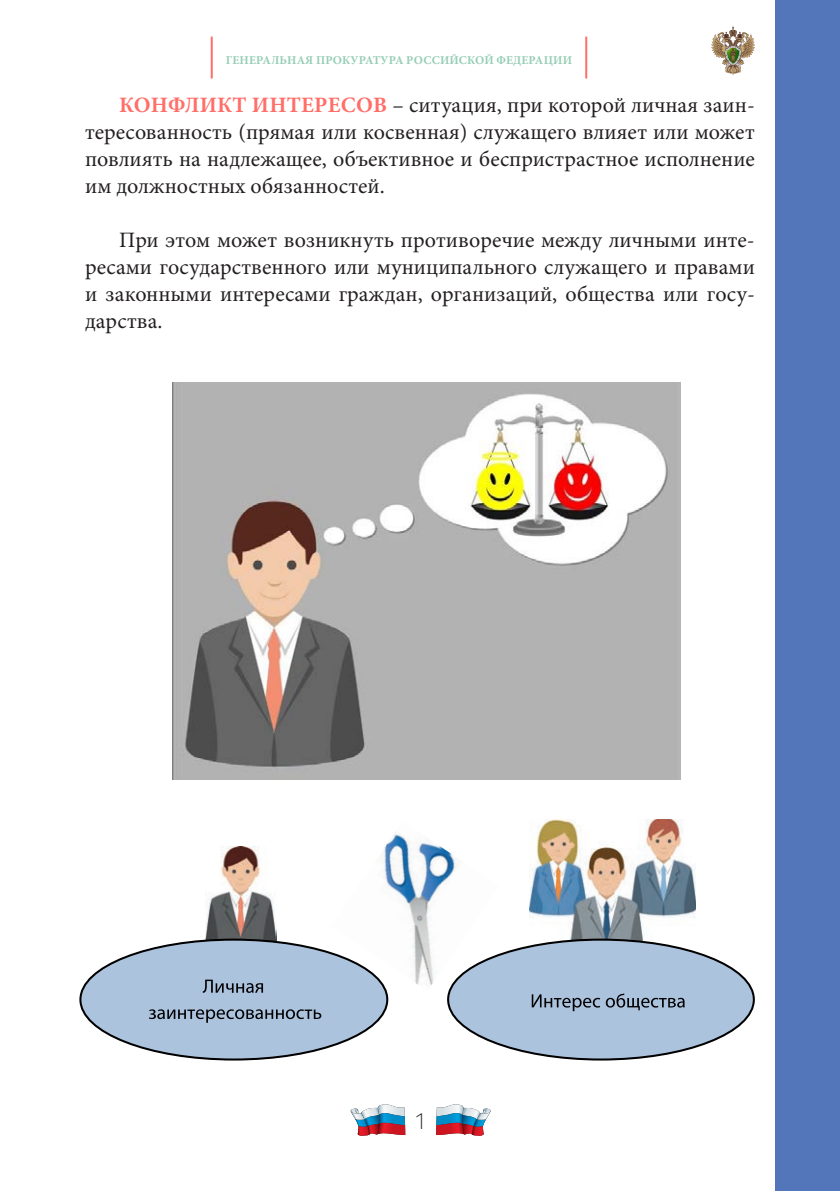
<style>
.page{position:relative;width:840px;height:1191px;background:#fff}
.page>*{position:absolute;margin:0;border:0;box-sizing:border-box;transform-origin:0 0}
.t1{font:100 24px "PF Bague Sans Pro";color:#231f20}
.t2{font:22px/27px "Minion Pro";color:#231f20;text-align:justify}
.t3{font:700 12px "Minion Pro";letter-spacing:.01em;color:#96ceb4}
.s1{font-weight:700;color:#ff6f69}
</style>
<div class="page">
<hr style="left:211px;top:37px;width:2px;height:42px;background:#ff6f69">
<hr style="left:585px;top:37px;width:2px;height:42px;background:#ff6f69">
<svg style="left:711px;top:27px;width:43px;height:47px"></svg>
<svg style="left:436px;top:1104px;width:55px;height:32px"></svg>
<svg style="left:350px;top:1104px;width:55px;height:32px"></svg>
<div style="left:774px;top:0;width:65px;height:1191px;background:#5376ba"></div>
<img style="left:172px;top:383px;width:508px;height:397px">
<img style="left:206px;top:846px;width:71px;height:94px">
<div style="left:80px;top:939px;width:307px;height:120px;background:#acc3de;border-radius:50%"></div>
<svg style="left:202px;top:979px;width:61px;height:14px"></svg>
<svg style="left:149px;top:1009px;width:172px;height:13px"></svg>
<img style="left:529px;top:819px;width:166px;height:133px">
<div style="left:448px;top:939px;width:305px;height:120px;background:#acc3de;border-radius:50%"></div>
<svg style="left:531px;top:993px;width:153px;height:18px"></svg>
<img style="left:331px;top:834px;width:167px;height:157px">
<p class="t3" style="left:226px;top:52px;width:347px">ГЕНЕРАЛЬНАЯ ПРОКУРАТУРА РОССИЙСКОЙ ФЕДЕРАЦИИ</p>
<p class="t2" style="left:85px;top:92px;width:671px;text-indent:34px"><span class="s1">КОНФЛИКТ ИНТЕРЕСОВ</span> – ситуация, при которой личная заин&shy;тересованность (прямая или косвенная) служащего влияет или может повлиять на надлежащее, объективное и беспристрастное исполнение им должностных обязанностей.</p>
<p class="t2" style="left:85px;top:227px;width:671px;text-indent:34px">При этом может возникнуть противоречие между личными инте&shy;ресами государственного или муниципального служащего и правами и законными интересами граждан, организаций, общества или госу&shy;дарства.</p>
<p class="t1" style="left:414px;top:1107px;width:14px">1</p>
</div>
